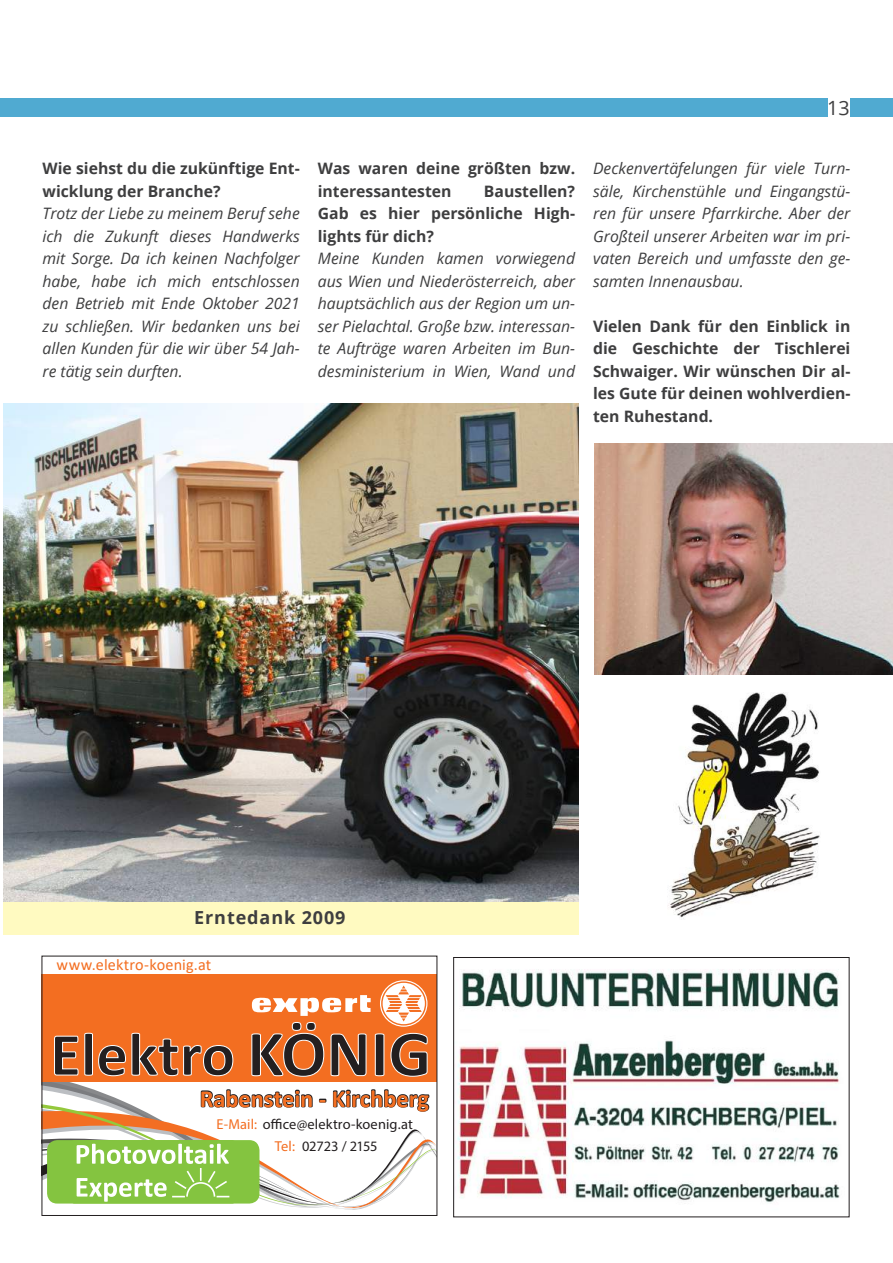
<style>
.page{position:relative;width:893px;height:1263px;background:#fff}
.page>*{position:absolute;margin:0;border:0;box-sizing:border-box;transform-origin:0 0}
.t1{font:700 61.5px "Calibri";color:#231f20}
.t2{font:700 24.45px "Calibri";letter-spacing:-.005em;color:#f36e21}
.t3{font:19.65px "Open Sans";color:#3e3e3f}
.t4{font:700 18px "Open Sans";letter-spacing:.05em;color:#3e3e3f}
.t5{font:16.2px "Calibri";letter-spacing:.005em;color:#f36e21}
.t6{font:italic 15.75px/22.5px "Open Sans";color:#3e3e3f;text-align:justify}
.t7{font:700 15.75px/22.5px "Open Sans";color:#3e3e3f}
.t8{font:14.4px/22.4px "Myriad Pro";letter-spacing:.005em;color:#231f20}
.s1{font-size:65.7px}
.s2{color:#f36e21}
</style>
<div class="page">
<div style="left:635px;top:98px;width:193px;height:19px;background:#50aad1"></div>
<div style="left:136px;top:98px;width:508px;height:19px;background:#50aad1"></div>
<div style="left:850px;top:98px;width:43px;height:19px;background:#50aad1"></div>
<div style="left:0;top:98px;width:149px;height:19px;background:#50aad1"></div>
<img style="left:4px;top:404px;width:575px;height:498px">
<div style="left:4px;top:902px;width:575px;height:33px;background:#fffac1"></div>
<div style="left:42px;top:974px;width:395px;height:108px;background:#f36e21"></div>
<svg style="left:44px;top:981px;width:394px;height:230px"></svg>
<div style="left:42px;top:956px;width:395px;height:260px;border:1px solid #231f20"></div>
<img style="left:457px;top:969px;width:383px;height:234px">
<div style="left:453px;top:957px;width:396px;height:260px;border:1px solid #231f20"></div>
<img style="left:668px;top:692px;width:152px;height:227px">
<img style="left:595px;top:443px;width:298px;height:232px">
<p class="t3" style="left:827px;top:94px;width:24px">13</p>
<p class="t7" style="left:43px;top:157px;width:259px">Wie siehst du die zukünftige Ent&shy;wicklung der Branche?</p>
<p class="t6" style="left:43px;top:202px;width:259px">Trotz der Liebe zu meinem Beruf sehe ich die Zukunft dieses Handwerks mit Sorge. Da ich keinen Nachfolger habe, habe ich mich entschlossen den Betrieb mit Ende Oktober 2021 zu schließen. Wir bedanken uns bei allen Kunden für die wir über 54 Jah&shy;re tätig sein durften.</p>
<p class="t7" style="left:318px;top:157px;width:259px">Was waren deine größten bzw. interessantesten</p>
<p class="t7" style="left:318px;top:179px;width:259px;text-align:justify;text-indent:166px">Baustellen?<br>Gab es hier persönliche High&shy;lights für dich?</p>
<p class="t6" style="left:318px;top:247px;width:259px">Meine Kunden kamen vorwiegend aus Wien und Niederösterreich, aber hauptsächlich aus der Region um un&shy;ser Pielachtal. Große bzw. interessan&shy;te Aufträge waren Arbeiten im Bun&shy;desministerium in Wien, Wand und</p>
<p class="t6" style="left:593px;top:157px;width:259px">Deckenvertäfelungen für viele Turn&shy;säle, Kirchenstühle und Eingangstü&shy;ren für unsere Pfarrkirche. Aber der Großteil unserer Arbeiten war im pri&shy;vaten Bereich und umfasste den ge&shy;samten Innenausbau.</p>
<p class="t7" style="left:593px;top:314px;width:259px;text-align:justify">Vielen Dank für den Einblick in die Geschichte der Tischlerei Schwaiger. Wir wünschen Dir al&shy;les Gute für deinen wohlverdien&shy;ten Ruhestand.</p>
<p class="t4" style="left:194px;top:905px;width:153px">Erntedank 2009</p>
<p class="t5" style="left:57px;top:953px;width:156px">www.elektro-koenig.at</p>
<h1 class="t1" style="left:50px;top:1011px;width:383px">Elektro <span class="s1">KÖNIG</span></h1>
<h2 class="t2" style="left:200px;top:1081px;width:231px">Rabenstein - Kirchberg</h2>
<p class="t8" style="left:275px;top:1112px;width:140px;text-indent:-58px"><span class="s2">E-Mail:</span> office@elektro-koenig.at<br><span class="s2">Tel:</span> 02723 / 2155</p>
</div>
